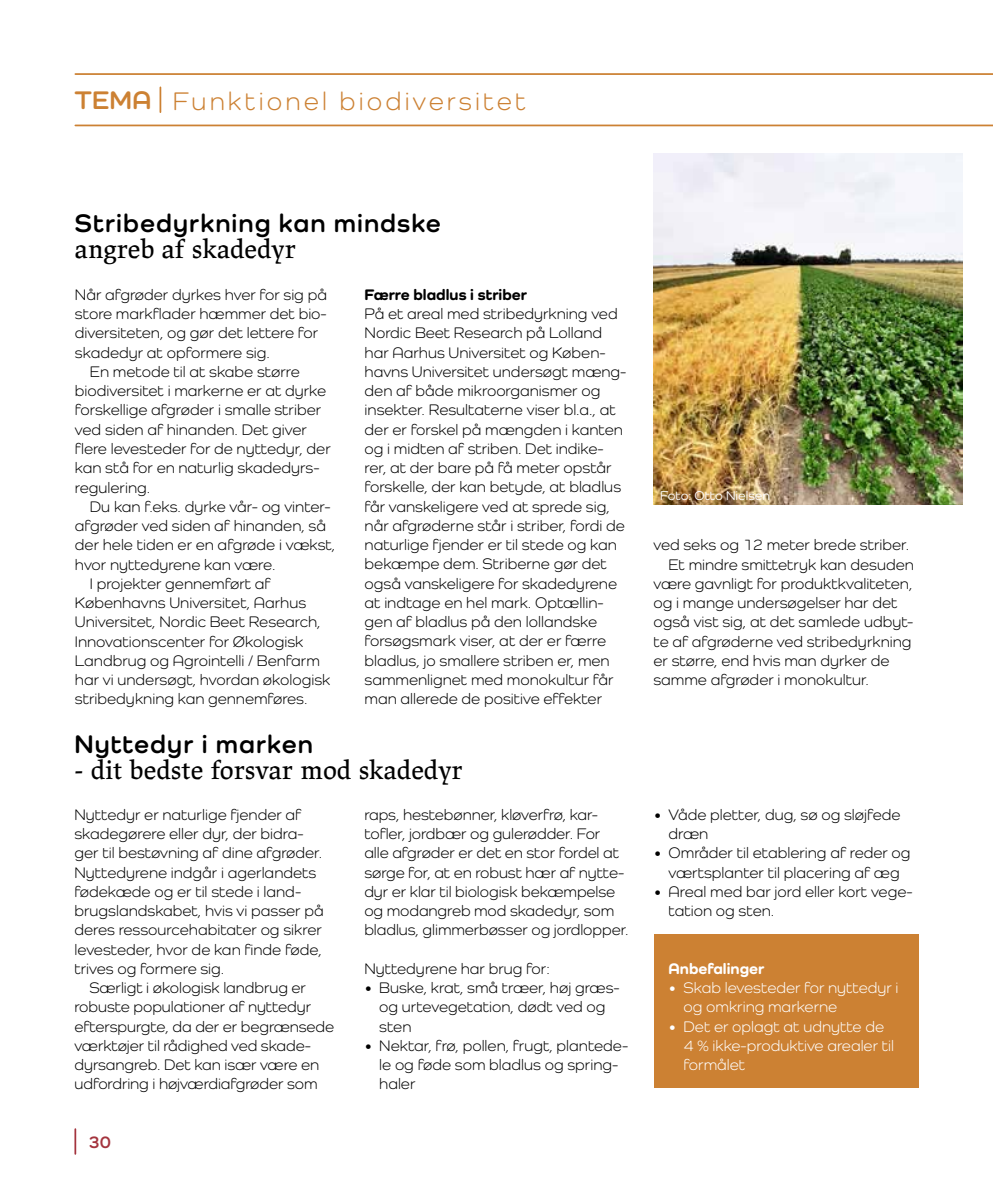
<style>
.page{position:relative;width:993px;height:1191px;background:#fff}
.page>*{position:absolute;margin:0;border:0;box-sizing:border-box;transform-origin:0 0}
.t1{font:26.25px "Lapture";color:#000}
.t2{font:700 26.25px "Como";letter-spacing:.04em;color:#000}
.t3{font:26.25px "Como";letter-spacing:.12em;color:#cc8133}
.t4{font:700 17.5px "Como";color:#a4343e}
.t5{font:15.75px/19.2px "Como";color:#000}
.t6{font:15.75px/19.2px "Como";color:#fff}
.t7{font:800 15.75px "Como";color:#000}
.t8{font:800 15.75px "Como";color:#fff}
.t9{font:500 13.12px "Como";color:#fff}
.s1{font-weight:700}
</style>
<div class="page">
<hr style="left:74px;top:1129px;width:2px;height:24px;background:#a4343e">
<hr style="left:159px;top:87px;width:2px;height:25px;background:#cc8133">
<hr style="left:75px;top:73px;width:917px;height:2px;background:#cc8133">
<hr style="left:75px;top:125px;width:917px;height:1px;background:#cc8133">
<img style="left:653px;top:154px;width:309px;height:351px">
<div style="left:653px;top:934px;width:265px;height:154px;background:#cc8133"></div>
<h1 class="t3" style="left:75px;top:85px;width:452px"><span class="s1">TEMA</span> Funktionel biodiversitet</h1>
<h1 class="t2" style="left:75px;top:207px;width:367px">Stribedyrkning kan mindske</h1>
<h1 class="t1" style="left:75px;top:234px;width:222px">angreb af skadedyr</h1>
<p class="t5" style="left:75px;top:285px;width:253px">Når afgrøder dyrkes hver for sig på</p>
<p class="t5" style="left:75px;top:304px;width:253px">store markflader hæmmer det bio-</p>
<p class="t5" style="left:75px;top:323px;width:244px">diversiteten, og gør det lettere for</p>
<p class="t5" style="left:75px;top:342px;width:196px">skadedyr at opformere sig.</p>
<p class="t5" style="left:90px;top:362px;width:211px">En metode til at skabe større</p>
<p class="t5" style="left:75px;top:381px;width:253px">biodiversitet i markerne er at dyrke</p>
<p class="t5" style="left:75px;top:400px;width:247px">forskellige afgrøder i smalle striber</p>
<p class="t5" style="left:75px;top:419px;width:233px">ved siden af hinanden. Det giver</p>
<p class="t5" style="left:75px;top:439px;width:257px">flere levesteder for de nyttedyr, der</p>
<p class="t5" style="left:75px;top:458px;width:245px">kan stå for en naturlig skadedyrs-</p>
<p class="t5" style="left:75px;top:477px;width:77px">regulering.</p>
<p class="t5" style="left:90px;top:496px;width:242px">Du kan f.eks. dyrke vår- og vinter-</p>
<p class="t5" style="left:75px;top:516px;width:252px">afgrøder ved siden af hinanden, så</p>
<p class="t5" style="left:75px;top:535px;width:262px">der hele tiden er en afgrøde i vækst,</p>
<p class="t5" style="left:75px;top:554px;width:202px">hvor nyttedyrene kan være.</p>
<p class="t5" style="left:90px;top:573px;width:182px">I projekter gennemført af</p>
<p class="t5" style="left:75px;top:593px;width:233px">Københavns Universitet, Aarhus</p>
<p class="t5" style="left:75px;top:612px;width:247px">Universitet, Nordic Beet Research,</p>
<p class="t5" style="left:75px;top:631px;width:230px">Innovationscenter for Økologisk</p>
<p class="t5" style="left:75px;top:650px;width:246px">Landbrug og Agrointelli / Benfarm</p>
<p class="t5" style="left:75px;top:670px;width:257px">har vi undersøgt, hvordan økologisk</p>
<p class="t5" style="left:75px;top:689px;width:234px">stribedykning kan gennemføres.</p>
<p class="t7" style="left:364px;top:285px;width:164px">Færre bladlus i striber</p>
<p class="t5" style="left:364px;top:304px;width:263px">På et areal med stribedyrkning ved Nordic Beet Research på Lolland har Aarhus Universitet og Køben&shy;havns Universitet undersøgt mæng&shy;den af både mikroorganismer og insekter. Resultaterne viser bl.a., at der er forskel på mængden i kanten og i midten af striben. Det indike&shy;rer, at der bare på få meter opstår forskelle, der kan betyde, at bladlus får vanskeligere ved at sprede sig, når afgrøderne står i striber, fordi de naturlige fjender er til stede og kan bekæmpe dem. Striberne gør det også vanskeligere for skadedyrene at indtage en hel mark. Optællin&shy;gen af bladlus på den lollandske forsøgsmark viser, at der er færre bladlus, jo smallere striben er, men sammenlignet med monokultur får man allerede de positive effekter</p>
<h1 class="t2" style="left:74px;top:728px;width:240px">Nyttedyr i marken</h1>
<h1 class="t1" style="left:74px;top:754px;width:390px">- dit bedste forsvar mod skadedyr</h1>
<p class="t5" style="left:74px;top:804px;width:251px">Nyttedyr er naturlige fjender af skadegørere eller dyr, der bidra&shy;ger til bestøvning af dine afgrøder.<br>Nyttedyrene indgår i agerlandets fødekæde og er til stede i land&shy;brugslandskabet, hvis vi passer på deres ressourcehabitater og sikrer levesteder, hvor de kan finde føde, trives og formere sig.</p>
<p class="t5" style="left:74px;top:978px;width:261px;text-indent:15px">Særligt i økologisk landbrug er robuste populationer af nyttedyr efterspurgte, da der er begrænsede værktøjer til rådighed ved skade&shy;dyrsangreb. Det kan især være en udfordring i højværdiafgrøder som</p>
<p class="t5" style="left:364px;top:804px;width:266px">raps, hestebønner, kløverfrø, kar&shy;tofler, jordbær og gulerødder. For alle afgrøder er det en stor fordel at sørge for, at en robust hær af nytte&shy;dyr er klar til biologisk bekæmpelse og modangreb mod skadedyr, som bladlus, glimmerbøsser og jordlopper.</p>
<p class="t5" style="left:364px;top:958px;width:187px">Nyttedyrene har brug for:</p>
<p class="t5" style="left:379px;top:978px;width:242px;text-indent:-15px">• Buske, krat, små træer, høj græs&shy;og urtevegetation, dødt ved og sten</p>
<p class="t5" style="left:379px;top:1035px;width:250px;text-indent:-15px">• Nektar, frø, pollen, frugt, plantede&shy;le og føde som bladlus og spring&shy;haler</p>
<p class="t4" style="left:89px;top:1131px;width:24px">30</p>
<p class="t9" style="left:660px;top:487px;width:111px">Foto: Otto Nielsen</p>
<p class="t5" style="left:653px;top:535px;width:257px">ved seks og 12 meter brede striber.</p>
<p class="t5" style="left:668px;top:554px;width:247px">Et mindre smittetryk kan desuden</p>
<p class="t5" style="left:653px;top:573px;width:260px">være gavnligt for produktkvaliteten,</p>
<p class="t5" style="left:653px;top:593px;width:245px">og i mange undersøgelser har det</p>
<p class="t5" style="left:653px;top:612px;width:261px">også vist sig, at det samlede udbyt-</p>
<p class="t5" style="left:653px;top:631px;width:259px">te af afgrøderne ved stribedyrkning</p>
<p class="t5" style="left:653px;top:650px;width:237px">er større, end hvis man dyrker de</p>
<p class="t5" style="left:653px;top:670px;width:217px">samme afgrøder i monokultur.</p>
<p class="t5" style="left:668px;top:804px;width:233px;text-indent:-15px">• Våde pletter, dug, sø og sløjfede dræn</p>
<p class="t5" style="left:653px;top:843px;width:258px;text-align:center">• Områder til etablering af reder og værtsplanter til placering af æg</p>
<p class="t5" style="left:668px;top:881px;width:245px;text-indent:-15px">• Areal med bar jord eller kort vege&shy;tation og sten.</p>
<p class="t8" style="left:668px;top:959px;width:97px">Anbefalinger</p>
<p class="t6" style="left:683px;top:978px;width:216px;text-indent:-15px">• Skab levesteder for nyttedyr i og omkring markerne</p>
<p class="t6" style="left:683px;top:1016px;width:212px;text-indent:-15px">• Det er oplagt at udnytte de<br>4 % ikke-produktive arealer til formålet</p>
</div>
